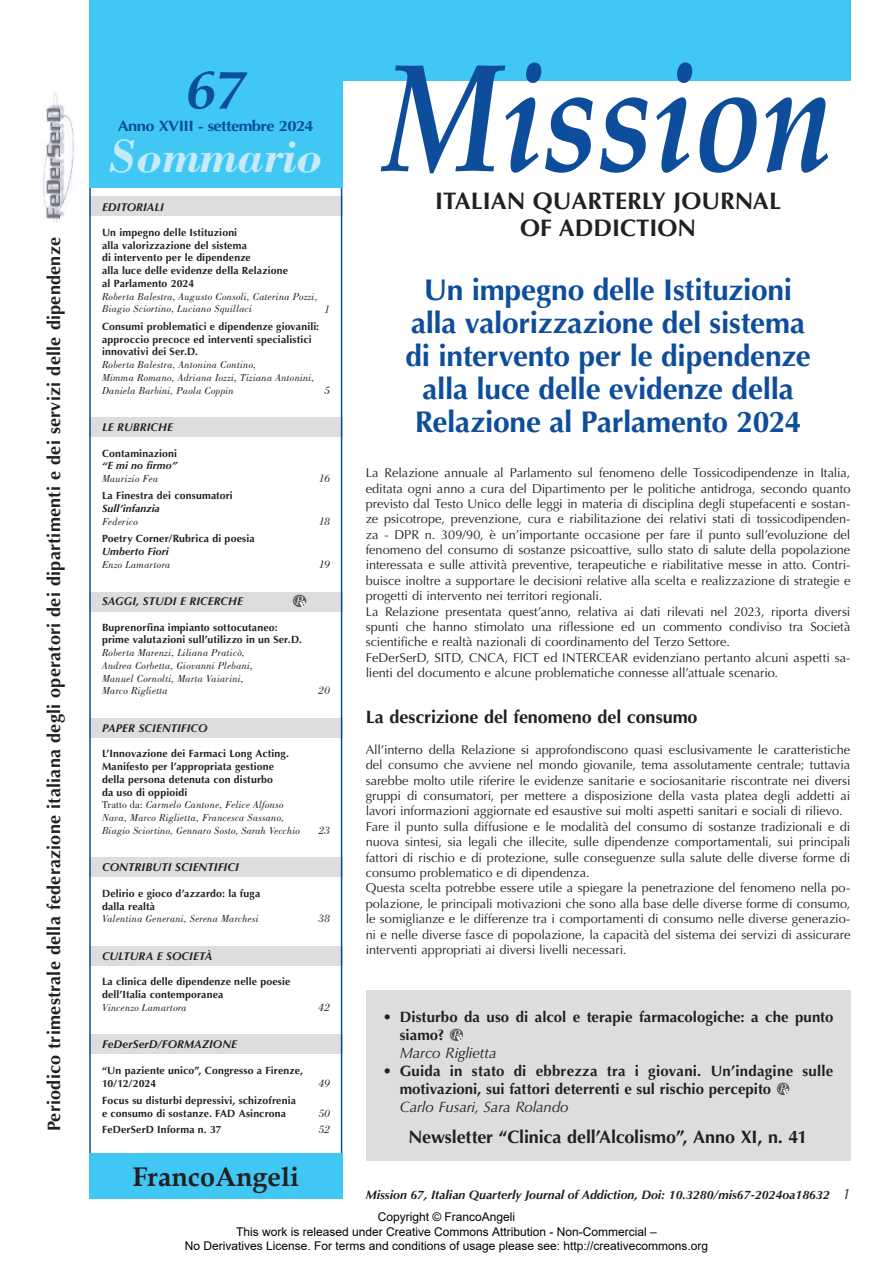
<style>
.page{position:relative;width:893px;height:1263px;background:#fff}
.page>*{position:absolute;margin:0;border:0;box-sizing:border-box;transform-origin:0 0}
.t1{font:italic 700 154.5px "Book Antiqua";color:#0d4d9b;scale:.8 1}
.t2{font:italic 700 54px "Book Antiqua";color:#0d4d9b;scale:1.1 1}
.t3{font:italic 700 48px "Bodoni Std";color:#c6eafa}
.t4{font:700 30px/33px "Optima";letter-spacing:-.01em;color:#0d4d9b;text-align:center}
.t5{font:700 27px "Book Antiqua";color:#231f20}
.t6{font:700 24px/27px "Optima";color:#231f20;text-align:center}
.t7{font:700 18px "Optima";letter-spacing:.015em;color:#231f20}
.t8{font:700 18px "Optima";letter-spacing:-.01em;color:#231f20}
.t9{font:700 15px/18px "Optima";letter-spacing:.005em;color:#231f20}
.t10{font:italic 15px "Optima";letter-spacing:-.01em;color:#231f20}
.t11{font:700 15px "Optima";letter-spacing:-.035em;color:#0d4d9b;scale:1.1 1}
.t12{font:12.75px/15.5px "Optima";color:#231f20}
.t13{font:italic 700 12.3px "Optima";color:#231f20}
.t14{font:12px/14.4px "Arial";color:#000;text-align:center}
.t15{font:italic 700 11.4px "Optima";letter-spacing:.005em;color:#231f20}
.t16{font:italic 700 11.25px "Optima";letter-spacing:.01em;color:#231f20}
.t17{font:italic 11.25px "Bodoni Std";letter-spacing:.025em;color:#231f20}
.t18{font:700 10.5px/12.8px "Optima";letter-spacing:.015em;color:#231f20}
.t19{font:italic 10.5px/12.8px "Bodoni Std";letter-spacing:.015em;color:#231f20}
.t20{font:italic 700 10.5px "Optima";letter-spacing:.01em;color:#231f20}
.s1{font-style:normal}
.s2{font-weight:400;font-size:15px}
</style>
<div class="page">
<div style="left:89px;top:857px;width:253px;height:20px;background:#dcdddf"></div>
<div style="left:89px;top:946px;width:253px;height:20px;background:#dcdddf"></div>
<div style="left:89px;top:1035px;width:253px;height:19px;background:#dcdddf"></div>
<div style="left:366px;top:991px;width:484px;height:170px;background:#dcdddf"></div>
<img style="left:449px;top:1028px;width:14px;height:14px">
<img style="left:776px;top:1082px;width:14px;height:13px">
<div style="left:89px;top:196px;width:253px;height:20px;background:#dcdddf"></div>
<div style="left:89px;top:417px;width:253px;height:19px;background:#dcdddf"></div>
<div style="left:89px;top:719px;width:253px;height:19px;background:#dcdddf"></div>
<div style="left:89px;top:592px;width:253px;height:19px;background:#dcdddf"></div>
<div style="left:89px;top:177px;width:253px;height:1010px;border:2px solid #0d4d9b"></div>
<div style="left:333px;top:0;width:517px;height:80px;background:#40c7f4"></div>
<div style="left:89px;top:0;width:253px;height:187px;background:#40c7f4"></div>
<img style="left:293px;top:594px;width:13px;height:14px">
<div style="left:89px;top:1154px;width:253px;height:45px;background:#40c7f4"></div>
<img style="left:43px;top:92px;width:31px;height:131px">
<h3 class="t7" style="left:44px;top:1131px;width:895px;rotate:-90deg">Periodico trimestrale della federazione italiana degli operatori dei dipartimenti e dei servizi delle dipendenze</h3>
<h2 class="t2" style="left:187px;top:59px;width:54px">67</h2>
<p class="t11" style="left:118px;top:117px;width:180px">Anno XVIII - settembre 2024</p>
<h3 class="t3" style="left:109px;top:138px;width:215px">Sommario</h3>
<p class="t16" style="left:102px;top:200px;width:63px">EDITORIALI</p>
<p class="t18" style="left:102px;top:226px;width:188px">Un impegno delle Istituzioni<br>alla valorizzazione del sistema<br>di intervento per le dipendenze<br>alla luce delle evidenze della Relazione al Parlamento 2024</p>
<p class="t19" style="left:102px;top:291px;width:217px">Roberta Balestra, Augusto Consoli, Caterina Pozzi,<br>Biagio Sciortino, Luciano Squillaci</p>
<p class="t17" style="left:325px;top:305px;width:7px">1</p>
<p class="t18" style="left:102px;top:320px;width:219px">Consumi problematici e dipendenze giovanili: approccio precoce ed interventi specialistici innovativi dei Ser.D.</p>
<p class="t19" style="left:102px;top:359px;width:214px">Roberta Balestra, Antonina Contino,<br>Mimma Romano, Adriana Iozzi, Tiziana Antonini,<br>Daniela Barbini, Paola Coppin</p>
<p class="t17" style="left:325px;top:386px;width:7px">5</p>
<p class="t16" style="left:102px;top:420px;width:72px">LE RUBRICHE</p>
<p class="t18" style="left:102px;top:447px;width:77px">Contaminazioni</p>
<p class="t20" style="left:102px;top:459px;width:76px">“E mi no firmo”</p>
<p class="t19" style="left:102px;top:473px;width:58px">Maurizio Fea</p>
<p class="t17" style="left:319px;top:474px;width:12px">16</p>
<p class="t18" style="left:102px;top:489px;width:132px">La Finestra dei consumatori</p>
<p class="t20" style="left:102px;top:502px;width:59px">Sull’infanzia</p>
<p class="t19" style="left:102px;top:516px;width:38px">Federico</p>
<p class="t17" style="left:319px;top:517px;width:13px">18</p>
<p class="t18" style="left:102px;top:532px;width:154px">Poetry Corner/Rubrica di poesia</p>
<p class="t20" style="left:102px;top:545px;width:68px">Umberto Fiori</p>
<p class="t19" style="left:102px;top:559px;width:70px">Enzo Lamartora</p>
<p class="t17" style="left:319px;top:560px;width:13px">19</p>
<p class="t16" style="left:102px;top:594px;width:142px">SAGGI, STUDI E RICERCHE</p>
<p class="t18" style="left:102px;top:621px;width:201px">Buprenorfina impianto sottocutaneo: prime valutazioni sull’utilizzo in un Ser.D.</p>
<p class="t19" style="left:102px;top:647px;width:153px">Roberta Marenzi, Liliana Praticò,<br>Andrea Corbetta, Giovanni Plebani,<br>Manuel Cornolti, Marta Vaiarini,<br>Marco Riglietta</p>
<p class="t17" style="left:319px;top:686px;width:13px">20</p>
<p class="t16" style="left:102px;top:721px;width:107px">PAPER SCIENTIFICO</p>
<p class="t18" style="left:102px;top:747px;width:188px">L’Innovazione dei Farmaci Long Acting.<br>Manifesto per l’appropriata gestione della persona detenuta con disturbo<br>da uso di oppioidi</p>
<p class="t19" style="left:102px;top:799px;width:200px"><span class="s1">Tratto da:</span> Carmelo Cantone, Felice Alfonso<br>Nava, Marco Riglietta, Francesca Sassano,<br>Biagio Sciortino, Gennaro Sosto, Sarah Vecchio</p>
<p class="t17" style="left:319px;top:826px;width:13px">23</p>
<p class="t15" style="left:102px;top:861px;width:138px">CONTRIBUTI SCIENTIFICI</p>
<p class="t18" style="left:102px;top:887px;width:160px">Delirio e gioco d’azzardo: la fuga dalla realtà</p>
<p class="t19" style="left:102px;top:913px;width:158px">Valentina Generani, Serena Marchesi</p>
<p class="t17" style="left:319px;top:914px;width:13px">38</p>
<p class="t16" style="left:102px;top:949px;width:112px">CULTURA E SOCIETÀ</p>
<p class="t18" style="left:102px;top:975px;width:190px">La clinica delle dipendenze nelle poesie dell’Italia contemporanea</p>
<p class="t19" style="left:102px;top:1002px;width:86px">Vincenzo Lamartora</p>
<p class="t17" style="left:319px;top:1003px;width:13px">42</p>
<p class="t16" style="left:102px;top:1038px;width:137px">FeDerSerD/FORMAZIONE</p>
<p class="t18" style="left:102px;top:1064px;width:202px">“Un paziente unico”, Congresso a Firenze,<br>10/12/2024</p>
<p class="t17" style="left:319px;top:1079px;width:13px">49</p>
<p class="t18" style="left:102px;top:1094px;width:195px">Focus su disturbi depressivi, schizofrenia e consumo di sostanze. FAD Asincrona</p>
<p class="t17" style="left:319px;top:1109px;width:13px">50</p>
<p class="t18" style="left:102px;top:1123px;width:121px">FeDerSerD Informa n. 37</p>
<p class="t17" style="left:319px;top:1125px;width:13px">52</p>
<h3 class="t5" style="left:133px;top:1161px;width:168px">FrancoAngeli</h3>
<h1 class="t1" style="left:385px;top:28px;width:559px">Mission</h1>
<h3 class="t6" style="left:435px;top:188px;width:347px">ITALIAN QUARTERLY JOURNAL<br>OF ADDICTION</h3>
<h3 class="t4" style="left:405px;top:273px;width:407px">Un impegno delle Istituzioni alla valorizzazione del sistema di intervento per le dipendenze alla luce delle evidenze della<br>Relazione al Parlamento 2024</h3>
<p class="t12" style="left:366px;top:465px;width:486px">La Relazione annuale al Parlamento sul fenomeno delle Tossicodipendenze in Italia, editata ogni anno a cura del Dipartimento per le politiche antidroga, secondo quanto previsto dal Testo Unico delle leggi in materia di disciplina degli stupefacenti e sostan&shy;ze psicotrope, prevenzione, cura e riabilitazione dei relativi stati di tossicodipenden&shy;za - DPR n. 309/90, è un’importante occasione per fare il punto sull’evoluzione del fenomeno del consumo di sostanze psicoattive, sullo stato di salute della popolazione interessata e sulle attività preventive, terapeutiche e riabilitative messe in atto. Contri&shy;buisce inoltre a supportare le decisioni relative alla scelta e realizzazione di strategie e progetti di intervento nei territori regionali.<br>La Relazione presentata quest’anno, relativa ai dati rilevati nel 2023, riporta diversi spunti che hanno stimolato una riflessione ed un commento condiviso tra Società scientifiche e realtà nazionali di coordinamento del Terzo Settore.<br>FeDerSerD, SITD, CNCA, FICT ed INTERCEAR evidenziano pertanto alcuni aspetti sa&shy;lienti del documento e alcune problematiche connesse all’attuale scenario.</p>
<h3 class="t7" style="left:366px;top:707px;width:333px">La descrizione del fenomeno del consumo</h3>
<p class="t12" style="left:366px;top:742px;width:486px">All’interno della Relazione si approfondiscono quasi esclusivamente le caratteristiche del consumo che avviene nel mondo giovanile, tema assolutamente centrale; tuttavia sarebbe molto utile riferire le evidenze sanitarie e sociosanitarie riscontrate nei diversi gruppi di consumatori, per mettere a disposizione della vasta platea degli addetti ai lavori informazioni aggiornate ed esaustive sui molti aspetti sanitari e sociali di rilievo.<br>Fare il punto sulla diffusione e le modalità del consumo di sostanze tradizionali e di nuova sintesi, sia legali che illecite, sulle dipendenze comportamentali, sui principali fattori di rischio e di protezione, sulle conseguenze sulla salute delle diverse forme di consumo problematico e di dipendenza.<br>Questa scelta potrebbe essere utile a spiegare la penetrazione del fenomeno nella po&shy;polazione, le principali motivazioni che sono alla base delle diverse forme di consumo, le somiglianze e le differenze tra i comportamenti di consumo nelle diverse generazio&shy;ni e nelle diverse fasce di popolazione, la capacità del sistema dei servizi di assicurare interventi appropriati ai diversi livelli necessari.</p>
<p class="t9" style="left:400px;top:1008px;width:435px;text-indent:-17px">• Disturbo da uso di alcol e terapie farmacologiche: a che punto siamo?</p>
<p class="t10" style="left:400px;top:1044px;width:98px">Marco Riglietta</p>
<p class="t9" style="left:400px;top:1062px;width:435px;text-indent:-17px">• Guida in stato di ebbrezza tra i giovani. Un’indagine sulle motivazioni, sui fattori deterrenti e sul rischio percepito</p>
<p class="t10" style="left:400px;top:1098px;width:170px">Carlo Fusari, Sara Rolando</p>
<h3 class="t8" style="left:408px;top:1126px;width:401px">Newsletter “Clinica dell’Alcolismo”, Anno XI, n. 41</h3>
<p class="t13" style="left:366px;top:1188px;width:486px">Mission 67, Italian Quarterly Journal of Addiction, Doi: 10.3280/mis67-2024oa18632 <span class="s2">1</span></p>
<p class="t14" style="left:185px;top:1210px;width:525px">Copyright © FrancoAngeli<br>This work is released under Creative Commons Attribution - Non-Commercial –<br>No Derivatives License. For terms and conditions of usage please see: http://creativecommons.org</p>
</div>
